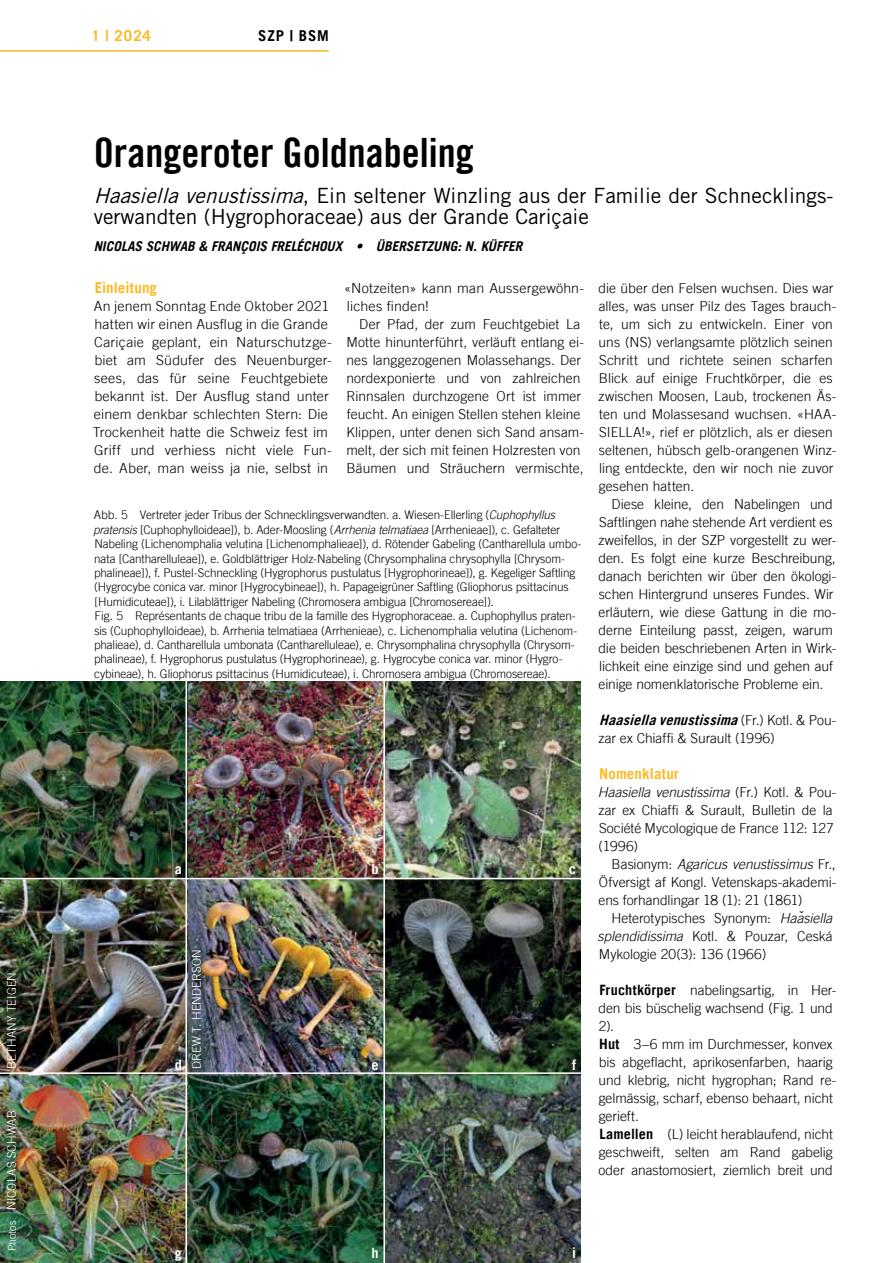
<style>
.page{position:relative;width:893px;height:1263px;background:#fff}
.page>*{position:absolute;margin:0;border:0;box-sizing:border-box;transform-origin:0 0}
.t1{font:40.5px "Trade Gothic LT Bold Cond Twenty";color:#000}
.t2{font:21px/21px "Trade Gothic";color:#000}
.t3{font:700 15px "Trade Gothic LT";letter-spacing:.01em;color:#fdb924}
.t4{font:700 15px "Trade Gothic LT";letter-spacing:.06em;color:#000}
.t5{font:italic 700 14.25px "Trade Gothic LT";color:#000}
.t6{font:700 14.25px "Trade Gothic LT";color:#fff}
.t7{font:300 13.8px/18px "Trade Gothic LT";color:#000}
.t8{font:italic 700 13.5px "Trade Gothic LT";color:#000}
.t9{font:300 12px/14.4px "Trade Gothic LT";letter-spacing:-.005em;color:#000}
.t10{font:300 12px "Trade Gothic LT";color:#fff}
.s1{font-size:10.5px}
.s2{font-style:italic}
.s3{font-weight:300;font-style:normal;font-size:13.8px}
.s4{font-weight:700;font-size:14.25px}
</style>
<div class="page">
<hr style="left:0;top:50px;width:329px;height:2px;background:#fdb924">
<img style="left:0;top:682px;width:581px;height:581px">
<hr style="left:185px;top:679px;width:2px;height:584px;background:#fff">
<hr style="left:383px;top:679px;width:2px;height:584px;background:#fff">
<hr style="left:0;top:878px;width:584px;height:1px;background:#fff">
<hr style="left:0;top:1072px;width:584px;height:2px;background:#fff">
<p class="t10" style="left:5px;top:1069px;width:96px;rotate:-90deg">Bethany Teigen</p>
<p class="t10" style="left:5px;top:1251px;width:141px;rotate:-90deg"><span class="s1">Photos</span> Nicolas Schwab</p>
<p class="t3" style="left:92px;top:26px;width:61px">1 | 2024</p>
<p class="t4" style="left:258px;top:26px;width:72px">SZP | BSM</p>
<h1 class="t1" style="left:94px;top:128px;width:381px">Orangeroter Goldnabeling</h1>
<h2 class="t2" style="left:94px;top:184px;width:741px"><span class="s2">Haasiellavenustissima</span>, Ein seltener Winzling aus der Familie der Schnecklings&shy;verwandten (Hygrophoraceae) aus der Grande Cariçaie</h2>
<p class="t8" style="left:94px;top:238px;width:430px">NICOLAS SCHWAB &amp; FRANÇOIS FRELÉCHOUX • ÜBERSETZUNG: N. KÜFFER</p>
<p class="t3" style="left:95px;top:279px;width:64px">Einleitung</p>
<p class="t7" style="left:93px;top:297px;width:240px">An jenem Sonntag Ende Oktober 2021 hatten wir einen Ausflug in die Grande Cariçaie geplant, ein Naturschutzge&shy;biet am Südufer des Neuenburger&shy;sees, das für seine Feuchtgebiete bekannt ist. Der Ausflug stand unter einem denkbar schlechten Stern: Die Trockenheit hatte die Schweiz fest im Griff und verhiess nicht viele Fun&shy;de. Aber, man weiss ja nie, selbst in</p>
<p class="t7" style="left:598px;top:279px;width:239px">die über den Felsen wuchsen. Dies war alles, was unser Pilz des Tages brauch&shy;te, um sich zu entwickeln. Einer von uns (NS) verlangsamte plötzlich seinen Schritt und richtete seinen scharfen Blick auf einige Fruchtkörper, die es zwischen Moosen, Laub, trockenen Äs&shy;ten und Molassesand wuchsen. «HAA-SIELLA!», rief er plötzlich, als er diesen seltenen, hübsch gelb-orangenen Winz&shy;ling entdeckte, den wir noch nie zuvor gesehen hatten.</p>
<p class="t7" style="left:598px;top:495px;width:239px;text-indent:13px">Diese kleine, den Nabelingen und Saftlingen nahe stehende Art verdient es zweifellos, in der SZP vorgestellt zu wer&shy;den. Es folgt eine kurze Beschreibung, danach berichten wir über den ökologi&shy;schen Hintergrund unseres Fundes. Wir erläutern, wie diese Gattung in die mo&shy;derne Einteilung passt, zeigen, warum die beiden beschriebenen Arten in Wirk&shy;lichkeit eine einzige sind und gehen auf einige nomenklatorische Probleme ein.</p>
<p class="t5" style="left:599px;top:711px;width:239px">Haasiellavenustissima<span class="s3">( F r . ) K o t l . &amp; P o u -</span></p>
<p class="t7" style="left:598px;top:729px;width:178px">zar ex Chiaffi &amp; Surault (1996)</p>
<p class="t3" style="left:599px;top:765px;width:81px">Nomenklatur</p>
<p class="t7" style="left:598px;top:783px;width:240px"><span class="s2">Haasiella venustissima</span> (Fr.) Kotl. &amp; Pou&shy;zar ex Chiaffi &amp; Surault, Bulletin de la<br>Société Mycologique de France 112: 127 (1996)</p>
<p class="t7" style="left:598px;top:855px;width:239px;text-align:justify;text-indent:13px">Basionym: <span class="s2">Agaricus venustissimus</span> Fr., Öfversigt af Kongl. Vetenskaps-akademi&shy;ens forhandlingar 18 (1): 21 (1861)</p>
<p class="t7" style="left:598px;top:909px;width:237px;text-align:justify;text-indent:14px">Heterotypisches Synonym: <span class="s2">Haasiella splendidissima</span> Kotl. &amp; Pouzar, Ceská Mykologie 20(3): 136 (1966)</p>
<p class="t7" style="left:599px;top:981px;width:239px"><span class="s4">Fruchtkörper</span> nabelingsartig, in Her&shy;den bis büschelig wachsend (Fig. 1 und 2).<br><span class="s4">Hut</span> 3–6 mm im Durchmesser, konvex bis abgeflacht, aprikosenfarben, haarig und klebrig, nicht hygrophan; Rand re&shy;gelmässig, scharf, ebenso behaart, nicht gerieft.<br><span class="s4">Lamellen</span> (L) leicht herablaufend, nicht geschweift, selten am Rand gabelig oder anastomosiert, ziemlich breit und</p>
<p class="t7" style="left:344px;top:279px;width:241px">«Notzeiten» kann man Aussergewöhn&shy;liches finden!</p>
<p class="t7" style="left:346px;top:315px;width:239px;text-indent:13px">Der Pfad, der zum Feuchtgebiet La Motte hinunterführt, verläuft entlang ei&shy;nes langgezogenen Molassehangs. Der nordexponierte und von zahlreichen Rinnsalen durchzogene Ort ist immer feucht. An einigen Stellen stehen kleine Klippen, unter denen sich Sand ansam&shy;melt, der sich mit feinen Holzresten von Bäumen und Sträuchern vermischte,</p>
<p class="t9" style="left:93px;top:508px;width:490px">Abb. 5 Vertreter jeder Tribus der Schnecklingsverwandten. a. Wiesen-Ellerling (<span class="s2">Cuphophyllus pratensis</span> [Cuphophylloideae]), b. Ader-Moosling (<span class="s2">Arrhenia telmatiaea</span> [Arrhenieae]), c. Gefalteter Nabeling (Lichenomphalia velutina [Lichenomphalieae]), d. Rötender Gabeling (Cantharellula umbo&shy;nata [Cantharelluleae]), e. Goldblättriger Holz-Nabeling (Chrysomphalina chrysophylla [Chrysom&shy;phalineae]), f. Pustel-Schneckling (Hygrophorus pustulatus [Hygrophorineae]), g. Kegeliger Saftling (Hygrocybe conica var. minor [Hygrocybineae]), h. Papageigrüner Saftling (Gliophorus psittacinus [Humidicuteae]), i. Lilablättriger Nabeling (Chromosera ambigua [Chromosereae]).<br>Fig. 5 Représentants de chaque tribu de la famille des Hygrophoraceae. a. Cuphophyllus praten&shy;sis (Cuphophylloideae), b. Arrhenia telmatiaea (Arrhenieae), c. Lichenomphalia velutina (Lichenom&shy;phalieae), d. Cantharellula umbonata (Cantharelluleae), e. Chrysomphalina chrysophylla (Chrysom&shy;phalineae), f. Hygrophorus pustulatus (Hygrophorineae), g. Hygrocybe conica var. minor (Hygro&shy;cybineae), h. Gliophorus psittacinus (Humidicuteae), i. Chromosera ambigua (Chromosereae).</p>
<p class="t6" style="left:371px;top:860px;width:9px">b</p>
<p class="t6" style="left:175px;top:860px;width:9px">a</p>
<p class="t6" style="left:569px;top:860px;width:9px">c</p>
<p class="t7" style="left:800px;top:907px;width:5px">ˇ</p>
<p class="t10" style="left:189px;top:1069px;width:118px;rotate:-90deg">Drew T. Henderson</p>
<p class="t6" style="left:572px;top:1056px;width:5px">f</p>
<p class="t6" style="left:175px;top:1056px;width:9px">d</p>
<p class="t6" style="left:371px;top:1056px;width:9px">e</p>
<p class="t6" style="left:175px;top:1244px;width:9px">g</p>
<p class="t6" style="left:371px;top:1244px;width:9px">h</p>
<p class="t6" style="left:572px;top:1244px;width:5px">i</p>
</div>
